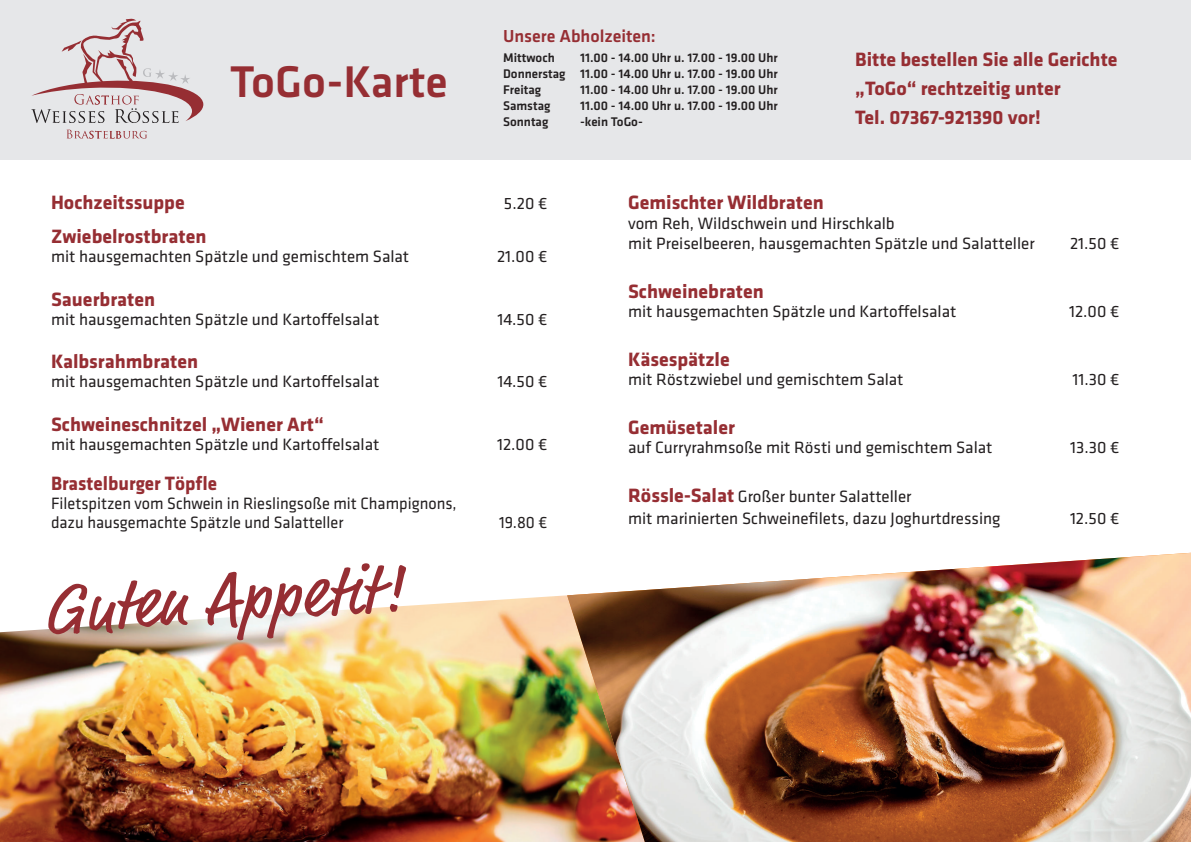
<style>
.page{position:relative;width:1191px;height:842px;background:#fff}
.page>*{position:absolute;margin:0;border:0;box-sizing:border-box;transform-origin:0 0}
.t1{font:70px "Market Pro";color:#962e33}
.t2{font:500 46px "Klavika";color:#962e33}
.t3{font:700 20px/29px "Klavika";color:#962e33}
.t4{font:700 20px "Klavika";color:#962e33;scale:.96 1}
.t5{font:500 18px "Klavika";color:#962e33}
.t6{font:17px/20px "Klavika";color:#231f20}
.t7{font:17px/19px "Klavika";color:#231f20;scale:.96 1}
.t8{font:500 13px/16px "Klavika";color:#231f20;text-align:justify}
.s1{font-weight:700;font-size:20px;color:#962e33}
</style>
<div class="page">
<div style="left:0;top:0;width:1191px;height:160px;background:#e6e7e9"></div>
<svg style="left:66px;top:130px;width:81px;height:9px"></svg>
<svg style="left:31px;top:18px;width:173px;height:105px"></svg>
<img style="left:0;top:595px;width:567px;height:247px">
<img style="left:567px;top:553px;width:624px;height:289px">
<h2 class="t2" style="left:230px;top:51px;width:219px">ToGo-Karte</h2>
<p class="t5" style="left:503px;top:24px;width:154px">Unsere Abholzeiten:</p>
<p class="t8" style="left:503px;top:49px;width:53px">Mittwoch</p>
<p class="t8" style="left:503px;top:49px;width:276px;text-indent:77px">11.00 - 14.00 Uhr u. 17.00 - 19.00 Uhr Donnerstag 11.00 - 14.00 Uhr u. 17.00 - 19.00 Uhr Freitag</p>
<p class="t8" style="left:580px;top:81px;width:199px">11.00 - 14.00 Uhr u. 17.00 - 19.00 Uhr</p>
<p class="t8" style="left:503px;top:97px;width:49px">Samstag</p>
<p class="t8" style="left:580px;top:97px;width:199px">11.00 - 14.00 Uhr u. 17.00 - 19.00 Uhr</p>
<p class="t8" style="left:503px;top:113px;width:47px">Sonntag</p>
<p class="t8" style="left:580px;top:113px;width:64px">-kein ToGo-</p>
<p class="t3" style="left:855px;top:45px;width:264px">Bitte bestellen Sie alle Gerichte „ToGo“ rechtzeitig unter<br>Tel. 07367-921390 vor!</p>
<p class="t3" style="left:51px;top:188px;width:135px">Hochzeitssuppe</p>
<p class="t6" style="left:504px;top:192px;width:45px">5.20 €</p>
<p class="t3" style="left:51px;top:222px;width:157px">Zwiebelrostbraten</p>
<p class="t6" style="left:51px;top:245px;width:360px">mit hausgemachten Spätzle und gemischtem Salat</p>
<p class="t6" style="left:497px;top:245px;width:52px">21.00 €</p>
<p class="t3" style="left:51px;top:285px;width:106px">Sauerbraten</p>
<p class="t6" style="left:51px;top:308px;width:330px">mit hausgemachten Spätzle und Kartoffelsalat</p>
<p class="t6" style="left:497px;top:308px;width:51px">14.50 €</p>
<p class="t3" style="left:51px;top:347px;width:149px">Kalbsrahmbraten</p>
<p class="t6" style="left:51px;top:370px;width:330px">mit hausgemachten Spätzle und Kartoffelsalat</p>
<p class="t6" style="left:497px;top:370px;width:51px">14.50 €</p>
<p class="t3" style="left:51px;top:410px;width:274px">Schweineschnitzel „Wiener Art“</p>
<p class="t6" style="left:51px;top:433px;width:330px">mit hausgemachten Spätzle und Kartoffelsalat</p>
<p class="t6" style="left:497px;top:433px;width:52px">12.00 €</p>
<p class="t4" style="left:51px;top:472px;width:174px">Brastelburger Töpfle</p>
<p class="t7" style="left:51px;top:493px;width:424px">Filetspitzen vom Schwein in Rieslingsoße mit Champignons, dazu hausgemachte Spätzle und Salatteller</p>
<p class="t7" style="left:499px;top:512px;width:52px">19.80 €</p>
<h1 class="t1" style="left:40px;top:564px;width:363px;rotate:-4deg">Guten Appetit!</h1>
<p class="t3" style="left:628px;top:188px;width:197px">Gemischter Wildbraten</p>
<p class="t6" style="left:628px;top:212px;width:408px">vom Reh, Wildschwein und Hirschkalb<br>mit Preiselbeeren, hausgemachten Spätzle und Salatteller</p>
<p class="t6" style="left:1070px;top:232px;width:51px">21.50 €</p>
<p class="t3" style="left:628px;top:277px;width:137px">Schweinebraten</p>
<p class="t6" style="left:628px;top:300px;width:330px">mit hausgemachten Spätzle und Kartoffelsalat</p>
<p class="t6" style="left:1069px;top:300px;width:52px">12.00 €</p>
<p class="t3" style="left:628px;top:345px;width:103px">Käsespätzle</p>
<p class="t6" style="left:628px;top:368px;width:277px">mit Röstzwiebel und gemischtem Salat</p>
<p class="t6" style="left:1072px;top:368px;width:48px">11.30 €</p>
<p class="t3" style="left:628px;top:413px;width:108px">Gemüsetaler</p>
<p class="t6" style="left:628px;top:436px;width:366px">auf Curryrahmsoße mit Rösti und gemischtem Salat</p>
<p class="t6" style="left:1070px;top:436px;width:51px">13.30 €</p>
<p class="t6" style="left:628px;top:484px;width:374px;line-height:22px"><span class="s1">Rössle-Salat</span> Großer bunter Salatteller<br>mit marinierten Schweinefilets, dazu Joghurtdressing</p>
<p class="t6" style="left:1070px;top:507px;width:51px">12.50 €</p>
</div>
